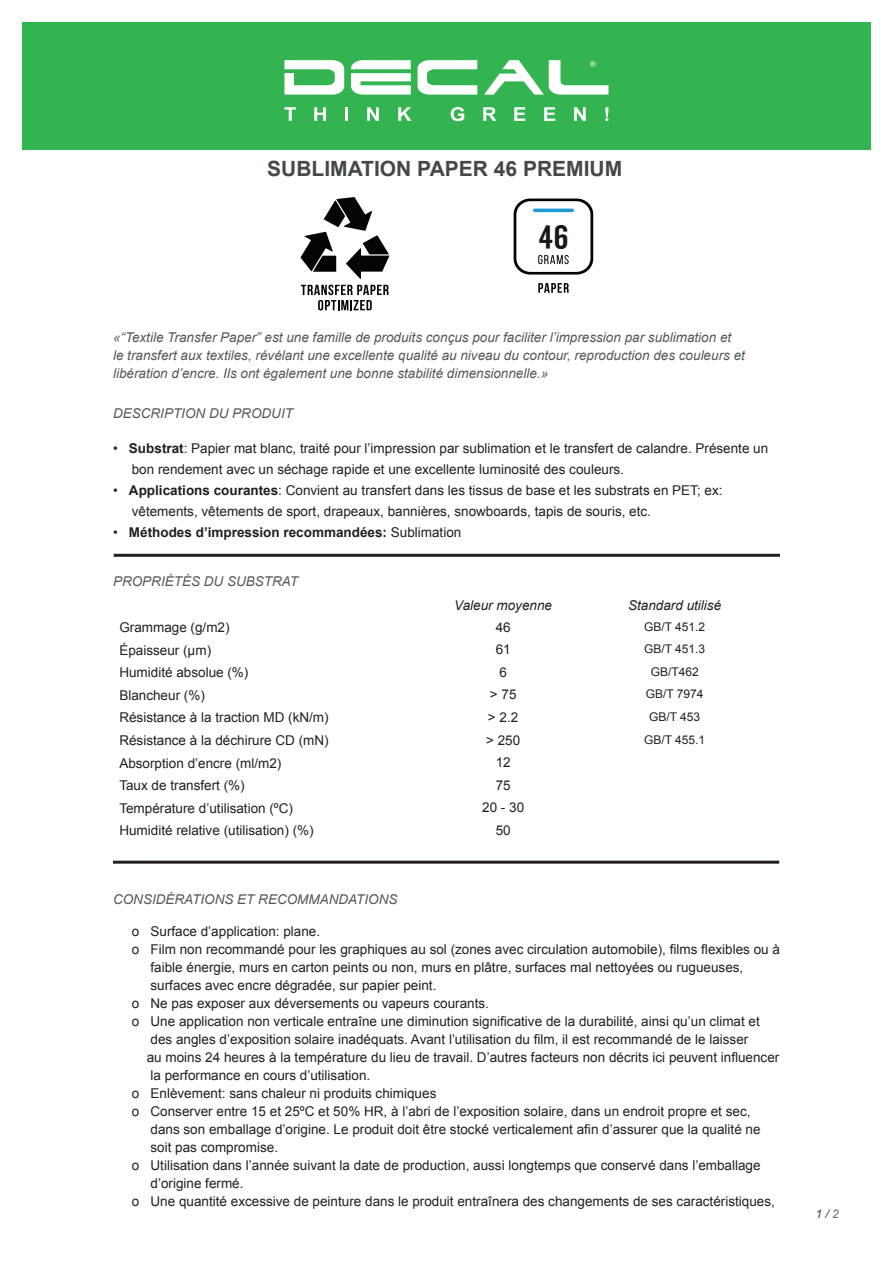
<style>
.page{position:relative;width:893px;height:1263px;background:#fff}
.page>*{position:absolute;margin:0;border:0;box-sizing:border-box;transform-origin:0 0}
.t1{font:36px "Pipe Marker";color:#1b1613;scale:1.04 1}
.t2{font:700 21px "Arial";color:#424a43}
.t3{font:13.5px/21px "Arial";color:#231f20}
.t4{font:italic 13.5px/18px "Arial";color:#535a54}
.t5{font:700 13.5px "Arial";color:#231f20}
.t6{font:italic 13.5px "Arial";color:#231f20}
.t7{font:12px "Arial";color:#231f20}
.t8{font:italic 12px "Arial";color:#3e3e3f}
.s1{font-weight:700}
.s2{font-weight:400}
.s3{color:#6c6d70}
</style>
<div class="page">
<hr style="left:113px;top:861px;width:666px;height:3px;background:#231f20">
<div style="left:22px;top:23px;width:849px;height:127px;background:#33b450"></div>
<svg style="left:284px;top:60px;width:60px;height:35px"></svg>
<svg style="left:351px;top:60px;width:60px;height:35px"></svg>
<svg style="left:418px;top:60px;width:59px;height:35px"></svg>
<svg style="left:484px;top:60px;width:124px;height:35px"></svg>
<svg style="left:284px;top:107px;width:12px;height:14px"></svg>
<svg style="left:314px;top:107px;width:12px;height:14px"></svg>
<hr style="left:345px;top:107px;width:3px;height:14px;background:#fff">
<svg style="left:367px;top:107px;width:12px;height:14px"></svg>
<svg style="left:398px;top:107px;width:13px;height:14px"></svg>
<svg style="left:451px;top:107px;width:13px;height:14px"></svg>
<svg style="left:483px;top:107px;width:13px;height:14px"></svg>
<svg style="left:514px;top:107px;width:11px;height:14px"></svg>
<svg style="left:544px;top:107px;width:11px;height:14px"></svg>
<svg style="left:574px;top:107px;width:12px;height:14px"></svg>
<svg style="left:605px;top:107px;width:3px;height:14px"></svg>
<hr style="left:114px;top:554px;width:666px;height:3px;background:#231f20">
<svg style="left:300px;top:197px;width:89px;height:82px"></svg>
<svg style="left:301px;top:285px;width:88px;height:25px"></svg>
<svg style="left:538px;top:283px;width:31px;height:10px"></svg>
<svg style="left:514px;top:199px;width:79px;height:76px"></svg>
<h2 class="t2" style="left:267px;top:155px;width:357px">SUBLIMATION PAPER 46 PREMIUM</h2>
<h1 class="t1" style="left:538px;top:212px;width:30px">46</h1>
<p class="t4" style="left:113px;top:328px;width:633px">«“Textile Transfer Paper” est une famille de produits conçus pour faciliter l’impression par sublimation et le transfert aux textiles, révélant une excellente qualité au niveau du contour, reproduction des couleurs et libération d’encre. Ils ont également une bonne stabilité dimensionnelle.»</p>
<p class="t4" style="left:113px;top:405px;width:182px">DESCRIPTION DU PRODUIT</p>
<p class="t3" style="left:132px;top:438px;width:638px;text-indent:-19px">• <span class="s1">Substrat</span>: Papier mat blanc, traité pour l’impression par sublimation et le transfert de calandre. Présente un bon rendement avec un séchage rapide et une excellente luminosité des couleurs.</p>
<p class="t3" style="left:132px;top:480px;width:592px;text-indent:-19px">• <span class="s1">Applications courantes</span>: Convient au transfert dans les tissus de base et les substrats en PET; ex: vêtements, vêtements de sport, drapeaux, bannières, snowboards, tapis de souris, etc.</p>
<p class="t5" style="left:113px;top:523px;width:350px"><span class="s2">•</span> Méthodes d’impression recommandées: <span class="s2">Sublimation</span></p>
<p class="t4" style="left:113px;top:572px;width:187px">PROPRIÉTÉS DU SUBSTRAT</p>
<p class="t6" style="left:454px;top:596px;width:99px">Valeur moyenne</p>
<p class="t6" style="left:628px;top:596px;width:95px">Standard utilisé</p>
<p class="t3" style="left:119px;top:617px;width:112px">Grammage (g/m2)</p>
<p class="t3" style="left:496px;top:617px;width:17px">46</p>
<p class="t7" style="left:644px;top:618px;width:63px">GB/T 451.2</p>
<p class="t3" style="left:119px;top:640px;width:93px">Épaisseur (μm)</p>
<p class="t3" style="left:496px;top:639px;width:17px">61</p>
<p class="t7" style="left:644px;top:641px;width:63px">GB/T 451.3</p>
<p class="t3" style="left:119px;top:662px;width:131px">Humidité absolue (%)</p>
<p class="t3" style="left:499px;top:662px;width:9px">6</p>
<p class="t7" style="left:651px;top:664px;width:50px">GB/T462</p>
<p class="t3" style="left:119px;top:685px;width:87px">Blancheur (%)</p>
<p class="t3" style="left:490px;top:684px;width:28px">&gt; 75</p>
<p class="t7" style="left:646px;top:686px;width:59px">GB/T 7974</p>
<p class="t3" style="left:119px;top:707px;width:211px">Résistance à la traction MD (kN/m)</p>
<p class="t3" style="left:488px;top:707px;width:32px">&gt; 2.2</p>
<p class="t7" style="left:649px;top:709px;width:53px">GB/T 453</p>
<p class="t3" style="left:119px;top:730px;width:211px">Résistance à la déchirure CD (mN)</p>
<p class="t3" style="left:486px;top:729px;width:36px">&gt; 250</p>
<p class="t7" style="left:644px;top:731px;width:63px">GB/T 455.1</p>
<p class="t3" style="left:119px;top:752px;width:164px">Absorption d’encre (ml/m2)</p>
<p class="t3" style="left:496px;top:752px;width:17px">12</p>
<p class="t3" style="left:119px;top:775px;width:127px">Taux de transfert (%)</p>
<p class="t3" style="left:496px;top:775px;width:17px">75</p>
<p class="t3" style="left:119px;top:798px;width:175px">Température d’utilisation (ºC)</p>
<p class="t3" style="left:482px;top:797px;width:44px">20 - 30</p>
<p class="t3" style="left:119px;top:820px;width:196px">Humidité relative (utilisation) (%)</p>
<p class="t3" style="left:496px;top:820px;width:17px">50</p>
<p class="t4" style="left:113px;top:891px;width:286px">CONSIDÉRATIONS ET RECOMMANDATIONS</p>
<p class="t3" style="left:132px;top:920px;width:190px">o Surface d’application: plane.</p>
<p class="t3" style="left:132px;top:938px;width:650px">o Film non recommandé pour les graphiques au sol (zones avec circulation automobile), films flexibles ou à</p>
<p class="t3" style="left:151px;top:956px;width:594px">faible énergie, murs en carton peints ou non, murs en plâtre, surfaces mal nettoyées ou rugueuses,</p>
<p class="t3" style="left:151px;top:974px;width:287px">surfaces avec encre dégradée, sur papier peint.</p>
<p class="t3" style="left:132px;top:992px;width:359px">o Ne pas exposer aux déversements ou vapeurs courants.</p>
<p class="t3" style="left:132px;top:1010px;width:630px">o Une application non verticale entraîne une diminution significative de la durabilité, ainsi qu’un climat et</p>
<p class="t3" style="left:151px;top:1028px;width:599px">des angles d’exposition solaire inadéquats. Avant l’utilisation du film, il est recommandé de le laisser</p>
<p class="t3" style="left:147px;top:1046px;width:634px">au moins 24 heures à la température du lieu de travail. D’autres facteurs non décrits ici peuvent influencer</p>
<p class="t3" style="left:151px;top:1064px;width:221px">la performance en cours d’utilisation.</p>
<p class="t3" style="left:132px;top:1082px;width:306px">o Enlèvement: sans chaleur ni produits chimiques</p>
<p class="t3" style="left:132px;top:1100px;width:620px">o Conserver entre 15 et 25ºC et 50% HR, à l’abri de l’exposition solaire, dans un endroit propre et sec,</p>
<p class="t3" style="left:151px;top:1118px;width:612px">dans son emballage d’origine. Le produit doit être stocké verticalement afin d’assurer que la qualité ne</p>
<p class="t3" style="left:151px;top:1136px;width:129px">soit pas compromise.</p>
<p class="t3" style="left:132px;top:1154px;width:630px">o Utilisation dans l’année suivant la date de production, aussi longtemps que conservé dans l’emballage</p>
<p class="t3" style="left:151px;top:1172px;width:95px">d’origine fermé.</p>
<p class="t3" style="left:132px;top:1190px;width:645px">o Une quantité excessive de peinture dans le produit entraînera des changements de ses caractéristiques,</p>
<p class="t8" style="left:816px;top:1206px;width:25px">1 / <span class="s3">2</span></p>
</div>
